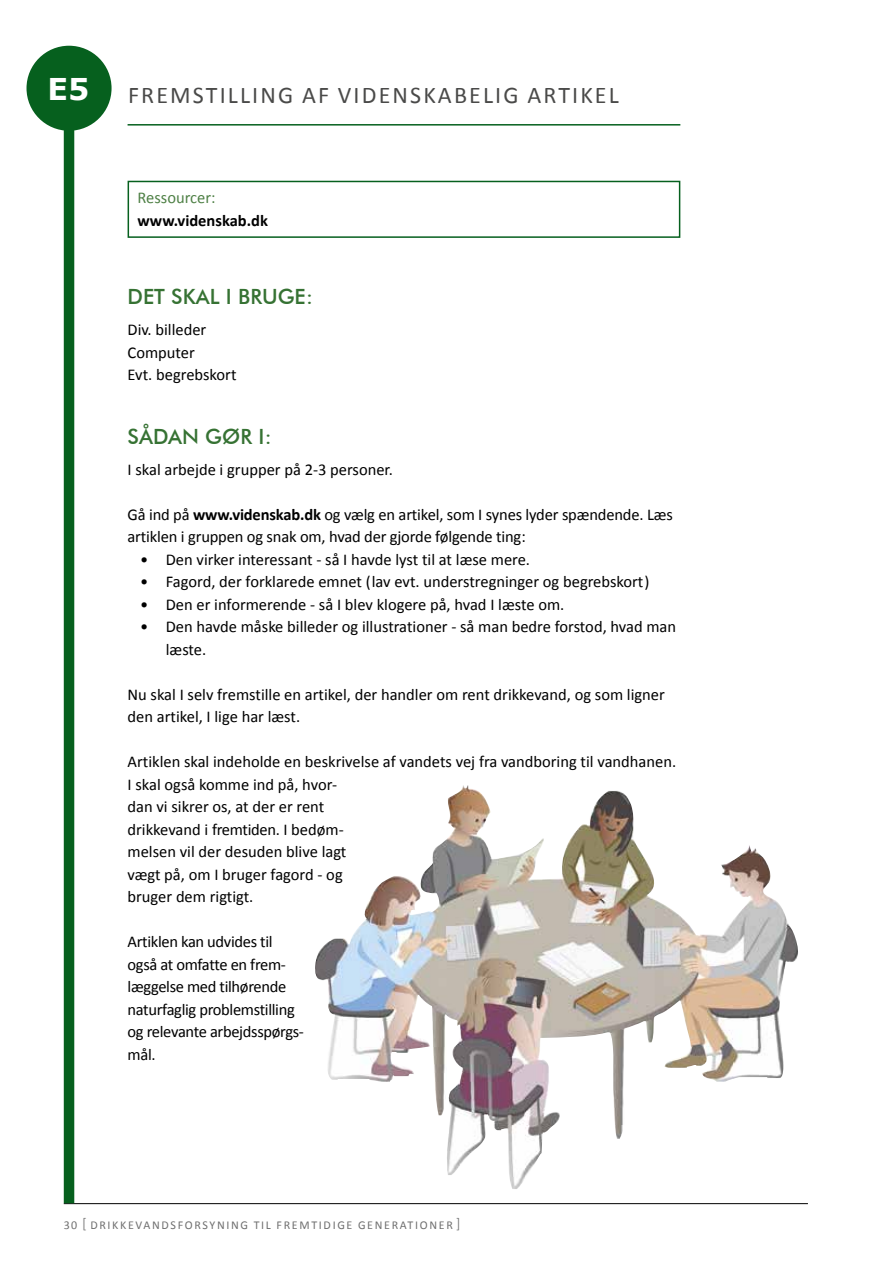
<style>
.page{position:relative;width:893px;height:1263px;background:#fff}
.page>*{position:absolute;margin:0;border:0;box-sizing:border-box;transform-origin:0 0}
.t1{font:700 30px "Verdana";color:#fff}
.t2{font:24px "Calibri";letter-spacing:.09em;color:#4a4a49}
.t3{font:500 21px "Futura BT";color:#367233}
.t4{font:16.5px/22.5px "Calibri";color:#000}
.t5{font:16.5px/22.5px "Calibri";letter-spacing:-.02em;color:#000}
.t6{font:700 16.5px "Calibri";color:#000}
.t7{font:16.5px "Calibri";color:#4e8045}
.t8{font:12px "Calibri";letter-spacing:.14em;color:#6f6f6f}
.s1{font-weight:700}
.s2{font-weight:300;font-size:15px}
</style>
<div class="page">
<hr style="left:64px;top:1203px;width:744px;height:1px;background:#000">
<div style="left:64px;top:85px;width:10px;height:1118px;background:#06601e"></div>
<img style="left:315px;top:785px;width:483px;height:404px">
<hr style="left:128px;top:124px;width:552px;height:2px;background:#06601e">
<div style="left:27px;top:46px;width:85px;height:85px;background:#06601e;border-radius:50%"></div>
<div style="left:128px;top:181px;width:552px;height:57px;border:2px solid #06601e"></div>
<h1 class="t1" style="left:48px;top:68px;width:43px">E5</h1>
<h2 class="t2" style="left:128px;top:80px;width:492px">FREMSTILLING AF VIDENSKABELIG ARTIKEL</h2>
<p class="t7" style="left:138px;top:187px;width:80px">Ressourcer:</p>
<p class="t6" style="left:138px;top:210px;width:132px">www.videnskab.dk</p>
<p class="t3" style="left:128px;top:284px;width:187px">DET SKAL I BRUGE:</p>
<p class="t4" style="left:128px;top:318px;width:110px">Div. billeder<br>Computer<br>Evt. begrebskort</p>
<p class="t3" style="left:128px;top:424px;width:146px">SÅDAN GØR I:</p>
<p class="t4" style="left:128px;top:458px;width:267px">I skal arbejde i grupper på 2-3 personer.</p>
<p class="t4" style="left:128px;top:503px;width:547px">Gå ind på <span class="s1">www.videnskab.dk</span> og vælg en artikel, som I synes lyder spændende. Læs artiklen i gruppen og snak om, hvad der gjorde følgende ting:</p>
<p class="t4" style="left:140px;top:548px;width:391px">• Den virker interessant - så I havde lyst til at læse mere.</p>
<p class="t4" style="left:140px;top:571px;width:511px">• Fagord, der forklarede emnet (lav evt. understregninger og begrebskort)</p>
<p class="t4" style="left:140px;top:593px;width:426px">• Den er informerende - så I blev klogere på, hvad I læste om.</p>
<p class="t4" style="left:166px;top:616px;width:512px;text-indent:-26px">• Den havde måske billeder og illustrationer - så man bedre forstod, hvad man læste.</p>
<p class="t4" style="left:128px;top:683px;width:539px">Nu skal I selv fremstille en artikel, der handler om rent drikkevand, og som ligner den artikel, I lige har læst.</p>
<p class="t4" style="left:128px;top:751px;width:550px">Artiklen skal indeholde en beskrivelse af vandets vej fra vandboring til vandhanen.<br>I skal også komme ind på, hvor-<br>dan vi sikrer os, at der er rent<br>drikkevand i fremtiden. I bedøm-<br>melsen vil der desuden blive lagt<br>vægt på, om I bruger fagord - og<br>bruger dem rigtigt.</p>
<p class="t5" style="left:128px;top:931px;width:178px">Artiklen kan udvides til også at omfatte en frem&shy;læggelse med tilhørende naturfaglig problemstilling og relevante arbejdsspørgs&shy;mål.</p>
<p class="t8" style="left:64px;top:1217px;width:398px">30 <span class="s2">[</span> DRIKKEVANDSFORSYNING TIL FREMTIDIGE GENERATIONER <span class="s2">]</span></p>
</div>
